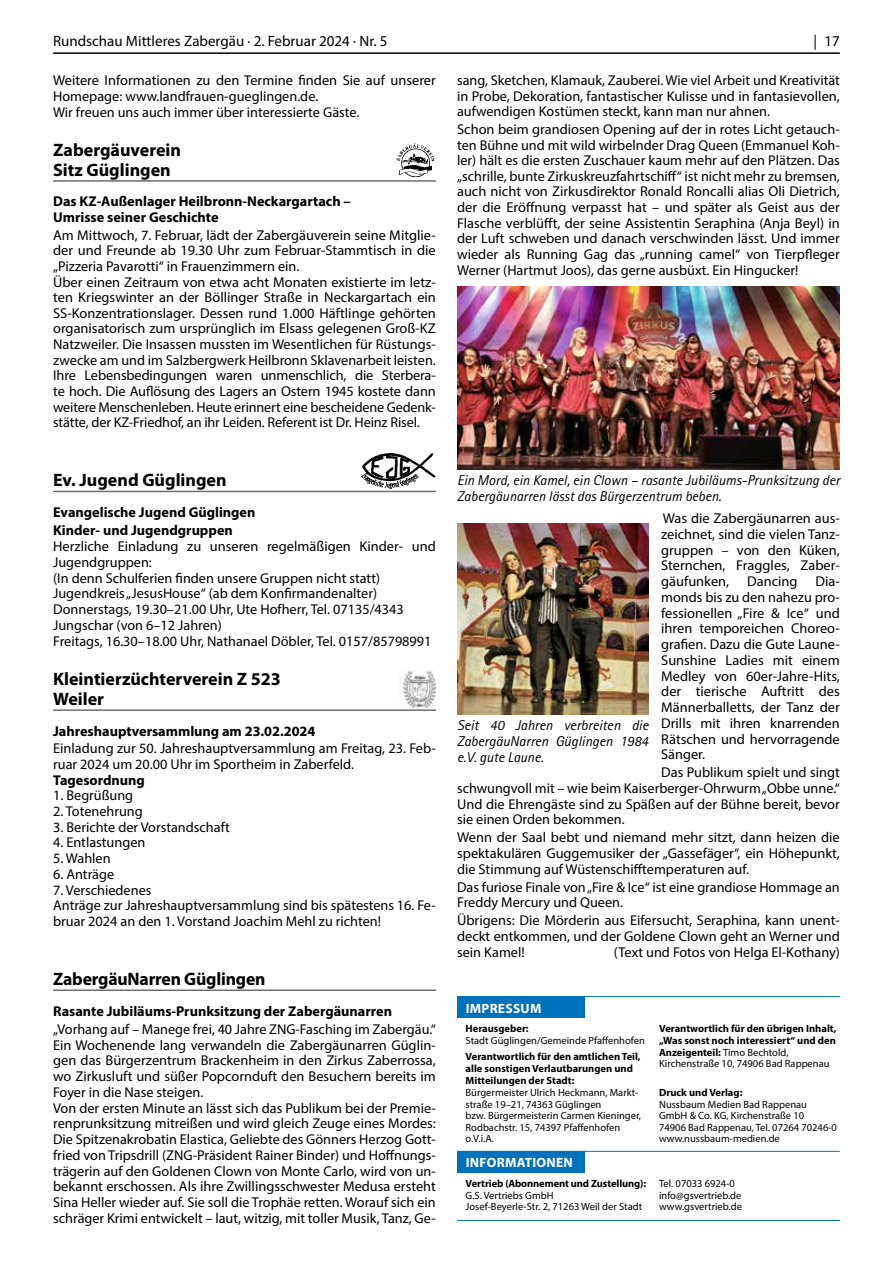
<style>
.page{position:relative;width:893px;height:1263px;background:#fff}
.page>*{position:absolute;margin:0;border:0;box-sizing:border-box;transform-origin:0 0}
.t1{font:700 18px/19.6px "Myriad Pro";color:#000}
.t2{font:15px "Myriad Pro";color:#000}
.t3{font:14.25px/15.8px "Myriad Pro";color:#000}
.t4{font:700 14.25px/15.6px "Myriad Pro";color:#000}
.t5{font:italic 14.25px/15.8px "Rotis Sans Serif W1 G";color:#000}
.t6{font:700 13.5px "Myriad Pro";letter-spacing:.02em;color:#fff}
.t7{font:10.5px/11.6px "Myriad Pro";color:#000}
.t8{font:700 10.5px/11.6px "Myriad Pro";color:#000}
.s1{font-weight:400}
</style>
<div class="page">
<hr style="left:53px;top:52px;width:787px;height:2px;background:#000">
<hr style="left:53px;top:180px;width:383px;height:2px;background:#6f6f6e">
<img style="left:396px;top:143px;width:39px;height:34px">
<hr style="left:53px;top:491px;width:383px;height:1px;background:#6f6f6e">
<img style="left:361px;top:453px;width:75px;height:35px">
<hr style="left:53px;top:709px;width:383px;height:2px;background:#6f6f6e">
<img style="left:399px;top:669px;width:37px;height:39px">
<hr style="left:53px;top:989px;width:383px;height:2px;background:#6f6f6e">
<img style="left:457px;top:287px;width:383px;height:182px">
<img style="left:457px;top:523px;width:191px;height:191px">
<div style="left:457px;top:997px;width:128px;height:21px;background:#0071bc"></div>
<hr style="left:457px;top:996px;width:383px;height:1px;background:#0071bc">
<div style="left:457px;top:1151px;width:128px;height:22px;background:#0071bc"></div>
<hr style="left:457px;top:1151px;width:383px;height:1px;background:#0071bc">
<hr style="left:457px;top:1220px;width:383px;height:1px;background:#0071bc">
<p class="t2" style="left:53px;top:32px;width:336px">Rundschau Mittleres Zabergäu · 2. Februar 2024 · Nr. 5</p>
<p class="t2" style="left:813px;top:32px;width:28px">| 17</p>
<p class="t3" style="left:53px;top:72px;width:384px">Weitere Informationen zu den Termine finden Sie auf unserer<br>Homepage: www.landfrauen-gueglingen.de.<br>Wir freuen uns auch immer über interessierte Gäste.</p>
<p class="t1" style="left:53px;top:140px;width:129px">Zabergäuverein<br>Sitz Güglingen</p>
<p class="t4" style="left:53px;top:193px;width:299px">Das KZ-Außenlager Heilbronn-Neckargartach –<br>Umrisse seiner Geschichte</p>
<p class="t3" style="left:53px;top:227px;width:384px">Am Mittwoch, 7. Februar, lädt der Zabergäuverein seine Mitglie&shy;der und Freunde ab 19.30 Uhr zum Februar-Stammtisch in die „Pizzeria Pavarotti“ in Frauenzimmern ein.<br>Über einen Zeitraum von etwa acht Monaten existierte im letz&shy;ten Kriegswinter an der Böllinger Straße in Neckargartach ein SS-Konzentrationslager. Dessen rund 1.000 Häftlinge gehörten organisatorisch zum ursprünglich im Elsass gelegenen Groß-KZ Natzweiler. Die Insassen mussten im Wesentlichen für Rüstungs&shy;zwecke am und im Salzbergwerk Heilbronn Sklavenarbeit leisten.<br>Ihre Lebensbedingungen waren unmenschlich, die Sterbera&shy;te hoch. Die Auflösung des Lagers an Ostern 1945 kostete dann weitere Menschenleben. Heute erinnert eine bescheidene Gedenk&shy;stätte, der KZ-Friedhof, an ihr Leiden. Referent ist Dr. Heinz Risel.</p>
<p class="t3" style="left:457px;top:72px;width:384px;text-align:justify">sang, Sketchen, Klamauk, Zauberei. Wie viel Arbeit und Kreativität in Probe, Dekoration, fantastischer Kulisse und in fantasievollen, aufwendigen Kostümen steckt, kann man nur ahnen.</p>
<p class="t3" style="left:457px;top:121px;width:384px;text-align:justify">Schon beim grandiosen Opening auf der in rotes Licht getauch&shy;ten Bühne und mit wild wirbelnder Drag Queen (Emmanuel Koh&shy;ler) hält es die ersten Zuschauer kaum mehr auf den Plätzen. Das „schrille, bunte Zirkuskreuzfahrtschiff“ ist nicht mehr zu bremsen, auch nicht von Zirkusdirektor Ronald Roncalli alias Oli Dietrich, der die Eröffnung verpasst hat – und später als Geist aus der Flasche verblüfft, der seine Assistentin Seraphina (Anja Beyl) in der Luft schweben und danach verschwinden lässt. Und immer wieder als Running Gag das „running camel“ von Tierpfleger Werner (Hartmut Joos), das gerne ausbüxt. Ein Hingucker!</p>
<p class="t1" style="left:53px;top:470px;width:175px">Ev. Jugend Güglingen</p>
<p class="t4" style="left:53px;top:503px;width:204px;line-height:18px">Evangelische Jugend Güglingen<br>Kinder- und Jugendgruppen</p>
<p class="t3" style="left:53px;top:538px;width:384px">Herzliche Einladung zu unseren regelmäßigen Kinder- und Jugendgruppen:<br>(In denn Schulferien finden unsere Gruppen nicht statt)<br>Jugendkreis „JesusHouse“ (ab dem Konfirmandenalter)<br>Donnerstags, 19.30–21.00 Uhr, Ute Hofherr, Tel. 07135/4343<br>Jungschar (von 6–12 Jahren)<br>Freitags, 16.30–18.00 Uhr, Nathanael Döbler, Tel. 0157/85798991</p>
<p class="t1" style="left:53px;top:669px;width:229px">Kleintierzüchterverein Z 523<br>Weiler</p>
<p class="t4" style="left:53px;top:722px;width:264px">Jahreshauptversammlung am 23.02.2024</p>
<p class="t3" style="left:53px;top:740px;width:384px">Einladung zur 50. Jahreshauptversammlung am Freitag, 23. Feb&shy;ruar 2024 um 20.00 Uhr im Sportheim in Zaberfeld.</p>
<p class="t4" style="left:53px;top:771px;width:93px">Tagesordnung</p>
<p class="t3" style="left:53px;top:787px;width:82px">1. Begrüßung</p>
<p class="t3" style="left:53px;top:803px;width:91px">2. Totenehrung</p>
<p class="t3" style="left:53px;top:819px;width:178px">3. Berichte der Vorstandschaft</p>
<p class="t3" style="left:53px;top:834px;width:94px">4. Entlastungen</p>
<p class="t3" style="left:53px;top:850px;width:59px">5. Wahlen</p>
<p class="t3" style="left:53px;top:866px;width:63px">6. Anträge</p>
<p class="t3" style="left:53px;top:882px;width:384px">7. Verschiedenes<br>Anträge zur Jahreshauptversammlung sind bis spätestens 16. Fe&shy;bruar 2024 an den 1. Vorstand Joachim Mehl zu richten!</p>
<p class="t1" style="left:53px;top:969px;width:214px">ZabergäuNarren Güglingen</p>
<p class="t4" style="left:53px;top:1003px;width:340px">Rasante Jubiläums-Prunksitzung der Zabergäunarren</p>
<p class="t3" style="left:53px;top:1021px;width:384px">„Vorhang auf – Manege frei, 40 Jahre ZNG-Fasching im Zabergäu.“ Ein Wochenende lang verwandeln die Zabergäunarren Güglin&shy;gen das Bürgerzentrum Brackenheim in den Zirkus Zaberrossa, wo Zirkusluft und süßer Popcornduft den Besuchern bereits im Foyer in die Nase steigen.<br>Von der ersten Minute an lässt sich das Publikum bei der Premie&shy;renprunksitzung mitreißen und wird gleich Zeuge eines Mordes:<br>Die Spitzenakrobatin Elastica, Geliebte des Gönners Herzog Gott&shy;fried von Tripsdrill (ZNG-Präsident Rainer Binder) und Hoffnungs&shy;trägerin auf den Goldenen Clown von Monte Carlo, wird von un&shy;bekannt erschossen. Als ihre Zwillingsschwester Medusa ersteht Sina Heller wieder auf. Sie soll die Trophäe retten. Worauf sich ein schräger Krimi entwickelt – laut, witzig, mit toller Musik, Tanz, Ge-</p>
<p class="t5" style="left:457px;top:473px;width:384px">Ein Mord, ein Kamel, ein Clown – rasante Jubiläums-Prunksitzung der<br>Zabergäunarren lässt das Bürgerzentrum beben.</p>
<p class="t3" style="left:661px;top:510px;width:180px;text-align:justify">Was die Zabergäunarren aus&shy;zeichnet, sind die vielen Tanz&shy;gruppen – von den Küken, Sternchen, Fraggles, Zaber&shy;gäufunken,</p>
<p class="t3" style="left:661px;top:573px;width:180px;text-align:justify;text-indent:154px">Dia&shy;monds bis zu den nahezu pro&shy;fessionellen „Fire &amp; Ice“ und ihren temporeichen Choreo&shy;grafien. Dazu die Gute Laune-Sunshine Ladies mit einem Medley von 60er-Jahre-Hits, der tierische Auftritt des Männerballetts, der Tanz der Drills mit ihren knarrenden Rätschen und hervorragende Sänger.</p>
<p class="t3" style="left:457px;top:764px;width:384px;text-align:justify;text-indent:204px">Das Publikum spielt und singt schwungvoll mit – wie beim Kaiserberger-Ohrwurm „Obbe unne.“ Und die Ehrengäste sind zu Späßen auf der Bühne bereit, bevor sie einen Orden bekommen.</p>
<p class="t3" style="left:457px;top:829px;width:384px;text-align:justify">Wenn der Saal bebt und niemand mehr sitzt, dann heizen die spektakulären Guggemusiker der „Gassefäger“, ein Höhepunkt, die Stimmung auf Wüstenschifftemperaturen auf.</p>
<p class="t3" style="left:457px;top:879px;width:384px">Das furiose Finale von „Fire &amp; Ice“ ist eine grandiose Hommage an<br>Freddy Mercury und Queen.</p>
<p class="t3" style="left:457px;top:912px;width:384px;text-align:justify">Übrigens: Die Mörderin aus Eifersucht, Seraphina, kann unent&shy;deckt entkommen, und der Goldene Clown geht an Werner und sein Kamel!</p>
<p class="t3" style="left:747px;top:573px;width:52px">Dancing</p>
<p class="t5" style="left:457px;top:718px;width:193px;text-align:justify">Seit 40 Jahren verbreiten die ZabergäuNarren Güglingen 1984 e.V. gute Laune.</p>
<p class="t3" style="left:614px;top:944px;width:228px">(Text und Fotos von Helga El-Kothany)</p>
<p class="t6" style="left:466px;top:999px;width:77px">IMPRESSUM</p>
<p class="t8" style="left:466px;top:1023px;width:65px">Herausgeber:</p>
<p class="t7" style="left:466px;top:1034px;width:181px">Stadt Güglingen/Gemeinde Pfaffenhofen</p>
<p class="t8" style="left:466px;top:1050px;width:177px;line-height:12px">Verantwortlich für den amtlichen Teil, alle sonstigen Verlautbarungen und<br>Mitteilungen der Stadt:</p>
<p class="t7" style="left:466px;top:1086px;width:177px">Bürgermeister Ulrich Heckmann, Markt&shy;straße 19–21, 74363 Güglingen<br>bzw. Bürgermeisterin Carmen Kieninger,<br>Rodbachstr. 15, 74397 Pfaffenhofen o.V.i.A.</p>
<p class="t6" style="left:466px;top:1154px;width:109px">INFORMATIONEN</p>
<p class="t8" style="left:659px;top:1023px;width:179px">Verantwortlich für den übrigen Inhalt, „Was sonst noch interessiert“ und den Anzeigenteil: <span class="s1">Timo Bechtold, Kirchenstraße 10, 74906 Bad Rappenau</span></p>
<p class="t8" style="left:659px;top:1086px;width:85px">Druck und Verlag:</p>
<p class="t7" style="left:659px;top:1098px;width:179px">Nussbaum Medien Bad Rappenau<br>GmbH &amp; Co. KG, Kirchenstraße 10<br>74906 Bad Rappenau, Tel. 07264 70246-0 www.nussbaum-medien.de</p>
<p class="t8" style="left:466px;top:1177px;width:182px">Vertrieb (Abonnement und Zustellung):</p>
<p class="t7" style="left:466px;top:1189px;width:178px">G.S. Vertriebs GmbH<br>Josef-Beyerle-Str. 2, 71263 Weil der Stadt</p>
<p class="t7" style="left:659px;top:1177px;width:84px">Tel. 07033 6924-0 info@gsvertrieb.de www.gsvertrieb.de</p>
</div>
